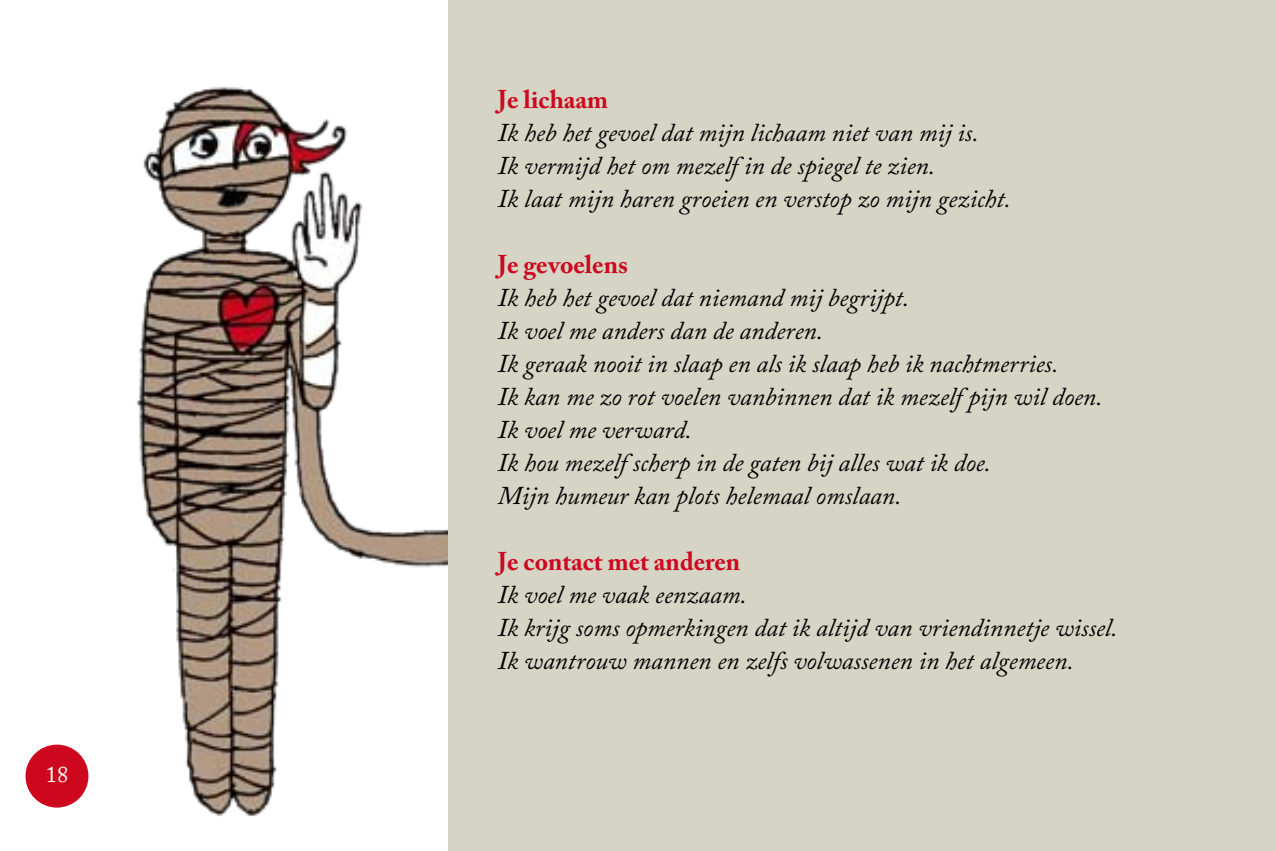
<style>
.page{position:relative;width:1276px;height:851px;background:#fff}
.page>*{position:absolute;margin:0;border:0;box-sizing:border-box;transform-origin:0 0}
.t1{font:italic 25.5px/33px "Adobe Caslon Pro";color:#000}
.t2{font:700 25.5px "Adobe Caslon Pro";color:#cd071e}
.t3{font:22.5px "Adobe Caslon Pro";color:#fff}
</style>
<div class="page">
<div style="left:26px;top:744px;width:62px;height:63px;background:#cd071e;border-radius:50%"></div>
<img style="left:137px;top:68px;width:312px;height:753px">
<div style="left:449px;top:0;width:827px;height:850px;background:#d5d4c5"></div>
<p class="t3" style="left:46px;top:760px;width:24px">18</p>
<p class="t2" style="left:498px;top:84px;width:112px">Je lichaam</p>
<p class="t1" style="left:498px;top:116px;width:514px">Ik heb het gevoel dat mijn lichaam niet van mij is.<br>Ik vermijd het om mezelf in de spiegel te zien.<br>Ik laat mijn haren groeien en verstop zo mijn gezicht.</p>
<p class="t2" style="left:498px;top:249px;width:132px">Je gevoelens</p>
<p class="t1" style="left:498px;top:281px;width:606px">Ik heb het gevoel dat niemand mij begrijpt.<br>Ik voel me anders dan de anderen.<br>Ik geraak nooit in slaap en als ik slaap heb ik nachtmerries.<br>Ik kan me zo rot voelen vanbinnen dat ik mezelf pijn wil doen.<br>Ik voel me verward.<br>Ik hou mezelf scherp in de gaten bij alles wat ik doe.<br>Mijn humeur kan plots helemaal omslaan.</p>
<p class="t2" style="left:498px;top:546px;width:244px">Je contact met anderen</p>
<p class="t1" style="left:498px;top:578px;width:621px">Ik voel me vaak eenzaam.<br>Ik krijg soms opmerkingen dat ik altijd van vriendinnetje wissel.<br>Ik wantrouw mannen en zelfs volwassenen in het algemeen.</p>
</div>
